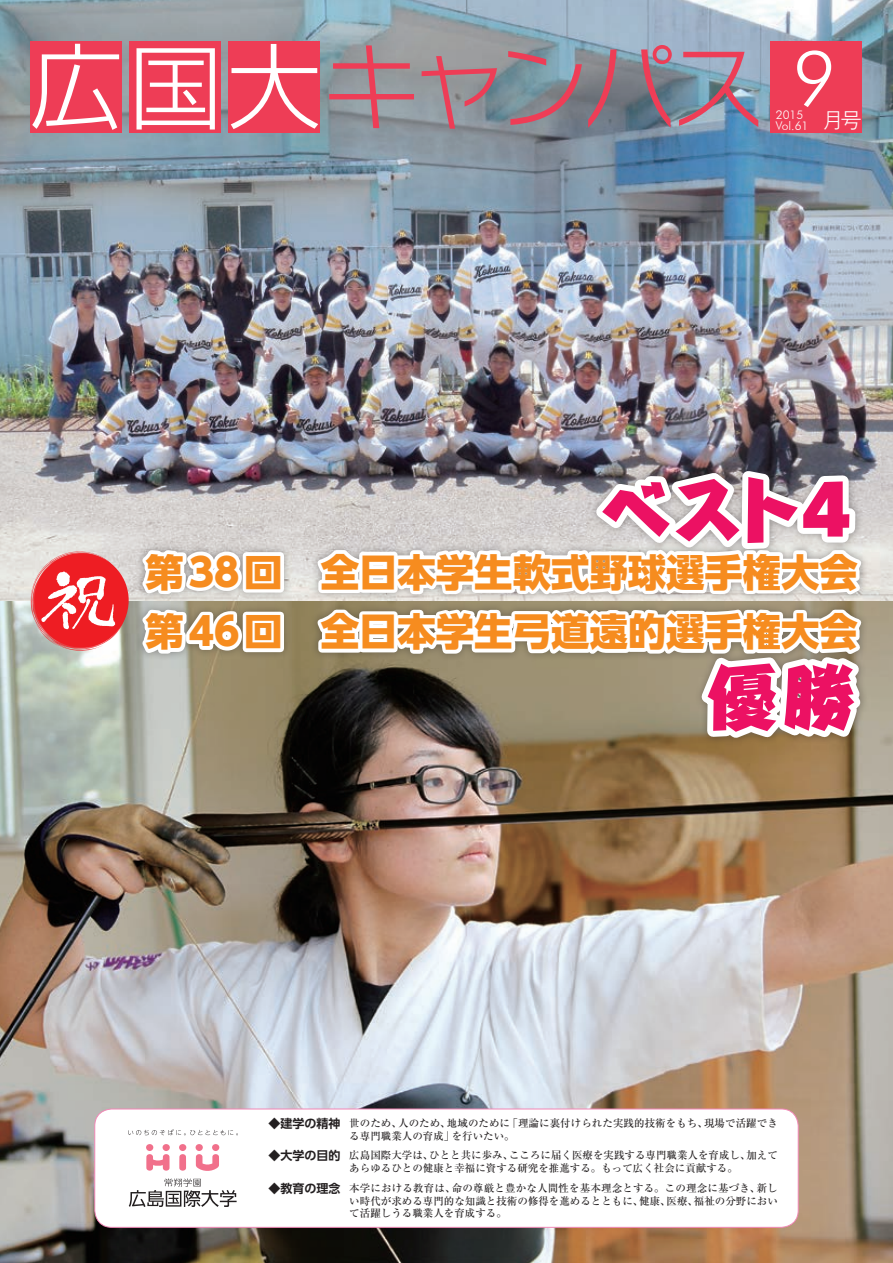
<style>
.page{position:relative;width:893px;height:1263px;background:#fff}
.page>*{position:absolute;margin:0;border:0;box-sizing:border-box;transform-origin:0 0}
.本文{font:300 75px "Futura BT";color:#fff}
.本文-2{font:800 70.35px "Harucraft Std";color:#ec1163}
.本文-3{font:800 38.4px "UD Shin Go Pr 6 N";color:#f68c1f}
.本文-4{font:300 21px "Gothic MB101 Pro";color:#fff}
.本文-5{font:700 12px "UD Shin Go Pro De";color:#231f20}
.本文-6{font:300 12px "Futura BT";color:#fff}
.本文-7{font:500 10.5px/12.8px "Ryumin Pro";color:#231f20}
</style>
<div class="page">
<img style="left:0;top:0;width:893px;height:1263px">
<div style="left:30px;top:42px;width:92px;height:91px;background:#ee3d56"></div>
<div style="left:129px;top:42px;width:92px;height:91px;background:#ee3d56"></div>
<div style="left:229px;top:42px;width:91px;height:91px;background:#ee3d56"></div>
<svg style="left:329px;top:45px;width:85px;height:83px"></svg>
<svg style="left:422px;top:56px;width:75px;height:73px"></svg>
<svg style="left:508px;top:51px;width:74px;height:74px"></svg>
<svg style="left:588px;top:45px;width:84px;height:83px"></svg>
<svg style="left:679px;top:52px;width:79px;height:75px"></svg>
<div style="left:770px;top:42px;width:91px;height:91px;background:#ee3d56"></div>
<svg style="left:32px;top:44px;width:87px;height:86px"></svg>
<svg style="left:137px;top:48px;width:78px;height:82px"></svg>
<svg style="left:231px;top:44px;width:87px;height:85px"></svg>
<svg style="left:31px;top:551px;width:96px;height:100px"></svg>
<div style="left:135px;top:463px;width:734px;height:283px;background:#231f20;opacity:.4"></div>
<svg style="left:135px;top:546px;width:153px;height:52px"></svg>
<svg style="left:135px;top:606px;width:153px;height:52px"></svg>
<svg style="left:311px;top:456px;width:569px;height:296px"></svg>
<div style="left:95px;top:1109px;width:703px;height:118px;background:#fff;border-radius:17px"></div>
<div style="left:94px;top:1108px;width:705px;height:120px;border:1px solid #f287b6;border-radius:17px"></div>
<svg style="left:128px;top:1129px;width:110px;height:6px"></svg>
<svg style="left:146px;top:1154px;width:24px;height:17px"></svg>
<div style="left:146px;top:1144px;width:7px;height:7px;background:#f1708b;border-radius:50%"></div>
<div style="left:163px;top:1144px;width:7px;height:7px;background:#f1708b;border-radius:50%"></div>
<div style="left:179px;top:1144px;width:7px;height:7px;background:#f1708b;border-radius:50%"></div>
<div style="left:196px;top:1144px;width:7px;height:7px;background:#f1708b;border-radius:50%"></div>
<div style="left:212px;top:1144px;width:7px;height:7px;background:#f1708b;border-radius:50%"></div>
<svg style="left:196px;top:1154px;width:23px;height:17px"></svg>
<svg style="left:179px;top:1154px;width:7px;height:17px"></svg>
<svg style="left:129px;top:1178px;width:108px;height:29px"></svg>
<p class="本文" style="left:793px;top:32px;width:45px">9</p>
<p class="本文-6" style="left:776px;top:118px;width:34px">Vol.61</p>
<p class="本文-4" style="left:822px;top:103px;width:41px">月号</p>
<p class="本文-6" style="left:776px;top:108px;width:29px">2015</p>
<p class="本文-2" style="left:601px;top:456px;width:251px">ベスト4</p>
<p class="本文-3" style="left:146px;top:541px;width:714px">第38回　全日本学生軟式野球選手権大会</p>
<p class="本文-3" style="left:146px;top:600px;width:714px">第46回　全日本学生弓道遠的選手権大会</p>
<p class="本文-2" style="left:706px;top:644px;width:149px">優勝</p>
<p class="本文-5" style="left:269px;top:1114px;width:73px">◆建学の精神</p>
<p class="本文-5" style="left:269px;top:1145px;width:73px">◆大学の目的</p>
<p class="本文-5" style="left:269px;top:1178px;width:73px">◆教育の理念</p>
<p class="本文-7" style="left:349px;top:1116px;width:430px">世のため、人のため、地域のために「理論に裏付けられた実践的技術をもち、現場で活躍できる専門職業人の育成」を行いたい。</p>
<p class="本文-7" style="left:349px;top:1148px;width:430px">広島国際大学は、ひとと共に歩み、こころに届く医療を実践する専門職業人を育成し、加えてあらゆるひとの健康と幸福に資する研究を推進する。もって広く社会に貢献する。</p>
<p class="本文-7" style="left:349px;top:1181px;width:430px;text-align:justify">本学における教育は、命の尊厳と豊かな人間性を基本理念とする。この理念に基づき、新しい時代が求める専門的な知識と技術の修得を進めるとともに、健康、医療、福祉の分野において活躍しうる職業人を育成する。</p>
</div>
